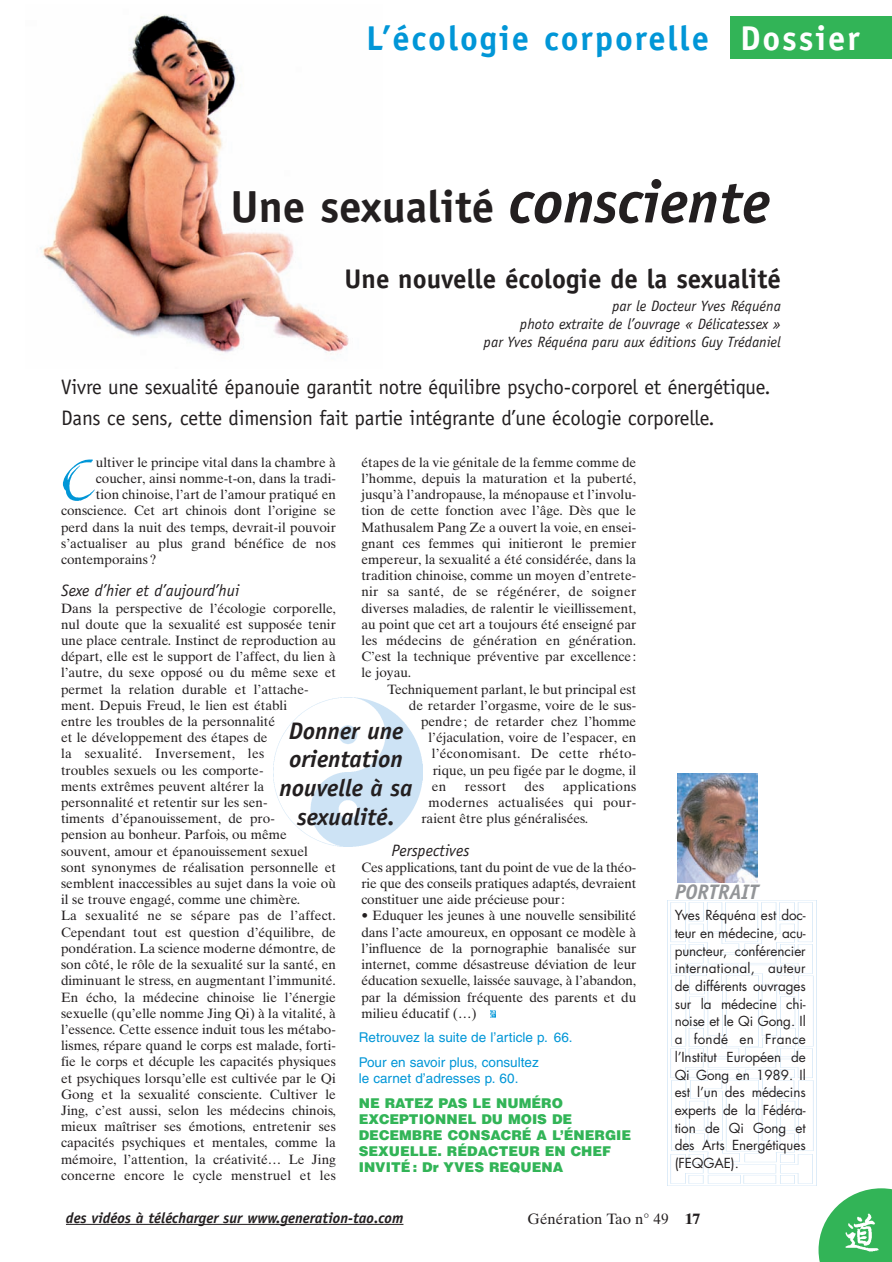
<style>
.page{position:relative;width:892px;height:1262px;background:#fff}
.page>*{position:absolute;margin:0;border:0;box-sizing:border-box;transform-origin:0 0}
.t1{font:61.95px "Bergell Plain";color:#0196d7}
.t2{font:700 45px "Officina Sans";color:#231f20}
.t3{font:700 34.5px "Officina Sans";letter-spacing:.055em;color:#0196d7}
.t4{font:700 27px "Officina Sans";color:#231f20}
.t5{font:italic 700 24px/28.8px "Officina Sans";color:#231f20;text-align:center}
.t6{font:21px/31.5px "Officina Sans";letter-spacing:-.01em;color:#231f20}
.t7{font:italic 700 21px "Officina Sans";color:#939598}
.t8{font:italic 16.5px "Officina Sans";color:#231f20}
.t9{font:italic 15px/18px "Officina Sans";color:#231f20;text-align:right}
.t10{font:italic 700 15px "Officina Sans";color:#231f20}
.t11{font:15px "Times Ten";color:#231f20}
.t12{font:13.5px/16.2px "Times Ten";color:#231f20;text-align:justify}
.t13{font:13.5px/17.7px "Futura";letter-spacing:-.005em;color:#231f20;text-align:justify}
.t14{font:13.5px "Times Ten";letter-spacing:.02em;color:#231f20}
.t15{font:13.5px/24.8px "Helvetica";color:#0196d7}
.t16{font:900 13.5px/16.2px "Helvetica";color:#32b457}
.s1{color:#fff}
.s2{font-style:italic;font-size:60px}
.s3{font-weight:900;color:#32b457}
.s4{font-weight:700}
</style>
<div class="page">
<img style="left:40px;top:14px;width:309px;height:339px">
<svg style="left:819px;top:1188px;width:73px;height:74px"></svg>
<img style="left:845px;top:1211px;width:36px;height:43px">
<div style="left:730px;top:16px;width:162px;height:43px;background:#32b457"></div>
<hr style="left:66px;top:1224px;width:133px;height:1px;background:#231f20">
<hr style="left:199px;top:1224px;width:78px;height:1px;background:#231f20">
<hr style="left:276px;top:1224px;width:39px;height:1px;background:#231f20">
<hr style="left:315px;top:1224px;width:44px;height:1px;background:#231f20">
<hr style="left:359px;top:1224px;width:44px;height:1px;background:#231f20">
<img style="left:667px;top:900px;width:149px;height:285px">
<img style="left:677px;top:773px;width:80px;height:109px">
<img style="left:274px;top:697px;width:149px;height:149px">
<svg style="left:490px;top:1010px;width:5px;height:7px"></svg>
<p class="t3" style="left:366px;top:26px;width:495px">L’écologie corporelle <span class="s1">Dossier</span></p>
<p class="t2" style="left:230px;top:190px;width:541px">Une sexualité <span class="s2">consciente</span></p>
<p class="t4" style="left:345px;top:268px;width:438px">Une nouvelle écologie de la sexualité</p>
<p class="t9" style="left:484px;top:299px;width:299px">par le Docteur Yves Réquéna<br>photo extraite de l’ouvrage « Délicatessex »<br>par Yves Réquéna paru aux éditions Guy Trédaniel</p>
<p class="t6" style="left:61px;top:373px;width:711px">Vivre une sexualité épanouie garantit notre équilibre psycho-corporel et énergétique.<br>Dans ce sens, cette dimension fait partie intégrante d’une écologie corporelle.</p>
<p class="t1" style="left:61px;top:453px;width:37px">C</p>
<p class="t12" style="left:96px;top:455px;width:241px">ultiver le principe vital dans la chambre à</p>
<p class="t12" style="left:361px;top:455px;width:276px">étapes de la vie génitale de la femme comme de</p>
<p class="t12" style="left:361px;top:472px;width:276px">l’homme, depuis la maturation et la puberté,</p>
<p class="t12" style="left:361px;top:488px;width:276px">jusqu’à l’andropause, la ménopause et l’involu-</p>
<p class="t12" style="left:361px;top:504px;width:276px">tion de cette fonction avec l’âge. Dès que le</p>
<p class="t12" style="left:361px;top:520px;width:276px">Mathusalem Pang Ze a ouvert la voie, en ensei-</p>
<p class="t12" style="left:361px;top:536px;width:276px">gnant ces femmes qui initieront le premier</p>
<p class="t12" style="left:361px;top:553px;width:276px">empereur, la sexualité a été considérée, dans la</p>
<p class="t12" style="left:361px;top:569px;width:276px">tradition chinoise, comme un moyen d’entrete-</p>
<p class="t14" style="left:361px;top:587px;width:276px">nir sa santé, de se régénérer, de soigner</p>
<p class="t12" style="left:361px;top:601px;width:276px">diverses maladies, de ralentir le vieillissement,</p>
<p class="t12" style="left:361px;top:617px;width:276px">au point que cet art a toujours été enseigné par</p>
<p class="t12" style="left:361px;top:634px;width:276px">les médecins de génération en génération.</p>
<p class="t12" style="left:361px;top:650px;width:276px">C’est la technique préventive par excellence :</p>
<p class="t12" style="left:361px;top:666px;width:51px">le joyau.</p>
<p class="t12" style="left:388px;top:682px;width:250px">Techniquement parlant, le but principal est</p>
<p class="t12" style="left:409px;top:698px;width:229px">de retarder l’orgasme, voire de le sus-</p>
<p class="t12" style="left:421px;top:715px;width:217px">pendre ; de retarder chez l’homme</p>
<p class="t12" style="left:429px;top:731px;width:209px">l’éjaculation, voire de l’espacer, en</p>
<p class="t14" style="left:432px;top:749px;width:206px">l’économisant. De cette rhéto-</p>
<p class="t12" style="left:433px;top:763px;width:205px">rique, un peu figée par le dogme, il</p>
<p class="t12" style="left:432px;top:779px;width:16px">en</p>
<p class="t14" style="left:465px;top:781px;width:43px">ressort</p>
<p class="t12" style="left:524px;top:779px;width:22px">des</p>
<p class="t14" style="left:563px;top:781px;width:75px">applications</p>
<p class="t14" style="left:429px;top:797px;width:209px">modernes actualisées qui pour-</p>
<p class="t12" style="left:421px;top:812px;width:168px">raient être plus généralisées.</p>
<p class="t8" style="left:392px;top:844px;width:79px">Perspectives</p>
<p class="t12" style="left:361px;top:860px;width:276px">Ces applications, tant du point de vue de la théo&shy;rie que des conseils pratiques adaptés, devraient constituer une aide précieuse pour:</p>
<p class="t12" style="left:361px;top:909px;width:276px">• Eduquer les jeunes à une nouvelle sensibilité dans l’acte amoureux, en opposant ce modèle à l’influence de la pornographie banalisée sur internet, comme désastreuse déviation de leur éducation sexuelle, laissée sauvage, à l’abandon, par la démission fréquente des parents et du milieu éducatif (…)</p>
<p class="t12" style="left:96px;top:472px;width:242px">coucher, ainsi nomme-t-on, dans la tradi-</p>
<p class="t12" style="left:96px;top:488px;width:242px">tion chinoise, l’art de l’amour pratiqué en</p>
<p class="t12" style="left:61px;top:504px;width:276px">conscience. Cet art chinois dont l’origine se</p>
<p class="t12" style="left:61px;top:520px;width:276px">perd dans la nuit des temps, devrait-il pouvoir</p>
<p class="t12" style="left:61px;top:536px;width:276px">s’actualiser au plus grand bénéfice de nos</p>
<p class="t12" style="left:61px;top:553px;width:97px">contemporains ?</p>
<p class="t8" style="left:61px;top:585px;width:180px">Sexe d’hier et d’aujourd’hui</p>
<p class="t12" style="left:61px;top:601px;width:276px;text-align:left">Dans la perspective de l’écologie corporelle, nul doute que la sexualité est supposée tenir une place centrale. Instinct de reproduction au départ, elle est le support de l’affect, du lien à l’autre, du sexe opposé ou du même sexe et permet la relation durable et l’attache&shy;ment. Depuis Freud, le lien est établi<br>entre les troubles de la personnalité<br>et le développement des étapes de<br>la sexualité. Inversement, les<br>troubles sexuels ou les comporte-<br>ments extrêmes peuvent altérer la personnalité et retentir sur les sen-<br>timents d’épanouissement, de pro-<br>pension au bonheur. Parfois, ou même souvent, amour et épanouissement sexuel sont synonymes de réalisation personnelle et semblent inaccessibles au sujet dans la voie où il se trouve engagé, comme une chimère.<br>La sexualité ne se sépare pas de l’affect.<br>Cependant tout est question d’équilibre, de pondération. La science moderne démontre, de son côté, le rôle de la sexualité sur la santé, en diminuant le stress, en augmentant l’immunité.<br>En écho, la médecine chinoise lie l’énergie sexuelle (qu’elle nomme Jing Qi) à la vitalité, à l’essence. Cette essence induit tous les métabo&shy;lismes, répare quand le corps est malade, forti&shy;fie le corps et décuple les capacités physiques et psychiques lorsqu’elle est cultivée par le Qi Gong et la sexualité consciente. Cultiver le Jing, c’est aussi, selon les médecins chinois, mieux maîtriser ses émotions, entretenir ses capacités psychiques et mentales, comme la mémoire, l’attention, la créativité… Le Jing concerne encore le cycle menstruel et les</p>
<p class="t5" style="left:280px;top:718px;width:134px">Donner une orientation nouvelle à sa sexualité.</p>
<p class="t15" style="left:359px;top:1026px;width:215px">Retrouvez la suite de l’article p. 66.<br>Pour en savoir plus, consultez</p>
<p class="t15" style="left:359px;top:1067px;width:206px">le carnet d’adresses p. 60.<br><span class="s3">NE RATEZ PAS LE NUMÉRO</span></p>
<p class="t16" style="left:359px;top:1112px;width:274px">EXCEPTIONNEL DU MOIS DE<br>DECEMBRE CONSACRÉ A L’ÉNERGIE<br>SEXUELLE. RÉDACTEUR EN CHEF<br>INVITÉ : Dr YVES REQUENA</p>
<p class="t7" style="left:675px;top:884px;width:86px">PORTRAIT</p>
<p class="t13" style="left:675px;top:907px;width:133px">Yves Réquéna est doc&shy;teur en médecine, acu&shy;puncteur, conférencier international, auteur de différents ouvrages sur la médecine chi&shy;noise et le Qi Gong. Il a fondé en France l’Institut Européen de Qi Gong en 1989. Il est l’un des médecins experts de la Fédéra&shy;tion de Qi Gong et des Arts Energétiques (FEQGAE).</p>
<p class="t10" style="left:66px;top:1212px;width:339px">des vidéos à télécharger sur www.generation-tao.com</p>
<p class="t11" style="left:528px;top:1213px;width:174px">Génération Tao n° 49 <span class="s4">17</span></p>
</div>
